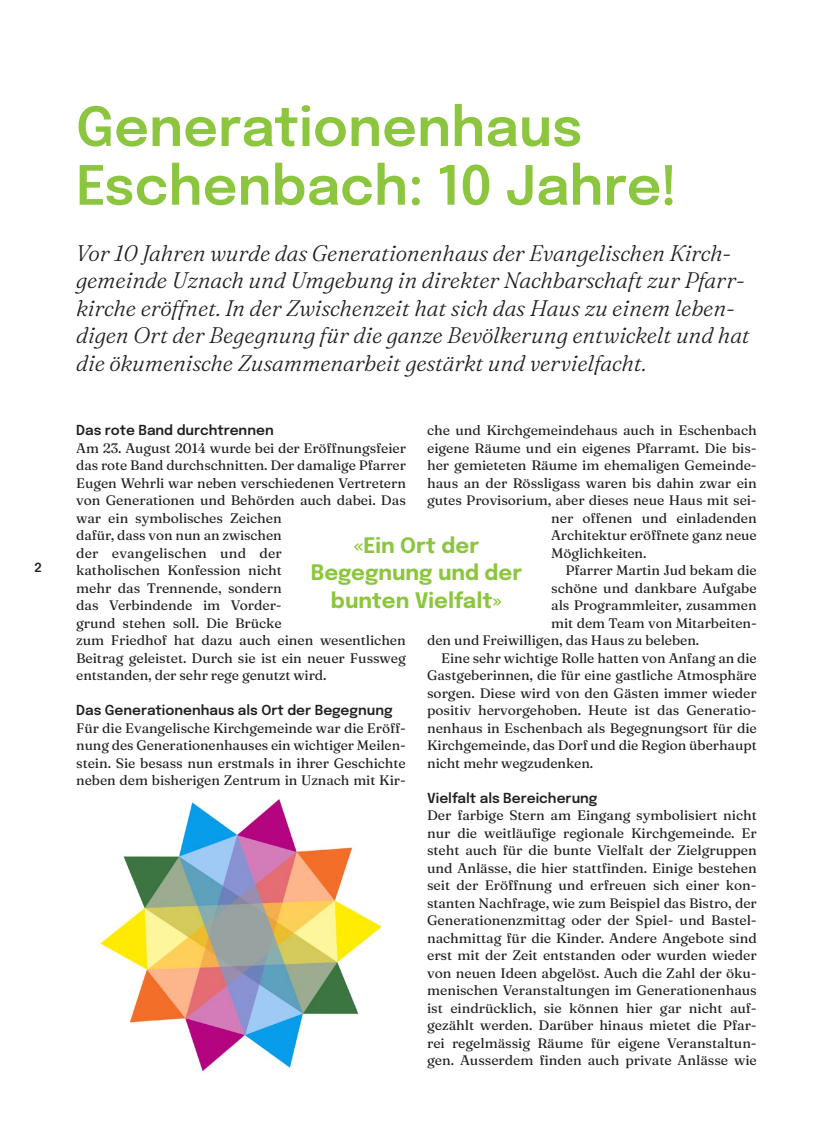
<style>
.page{position:relative;width:833px;height:1134px;background:#fff}
.page>*{position:absolute;margin:0;border:0;box-sizing:border-box;transform-origin:0 0}
.t1{font:600 53.75px/58.8px "Epilogue";color:#8bc63e}
.t2{font:italic 300 22.5px/27.5px "Fraunces 9 pt";letter-spacing:-.005em;color:#231f20}
.t3{font:700 21.25px/27.5px "Epilogue";color:#8bc63e;text-align:center}
.t4{font:13.75px/17.5px "Fraunces 9 pt";letter-spacing:-.005em;color:#231f20;text-align:justify}
.t5{font:600 13.75px "Epilogue";color:#231f20}
.t6{font:600 12.5px "Epilogue";color:#231f20}
</style>
<div class="page">
<img style="left:100px;top:799px;width:282px;height:273px">
<p class="t6" style="left:34px;top:558px;width:9px">2</p>
<h1 class="t1" style="left:76px;top:94px;width:603px">Generationenhaus<br>Eschenbach: 10 Jahre!</h1>
<p class="t2" style="left:76px;top:237px;width:675px">Vor 10 Jahren wurde das Generationenhaus der Evangelischen Kirch&shy;gemeinde Uznach und Umgebung in direkter Nachbarschaft zur Pfarr&shy;kirche eröffnet. In der Zwischenzeit hat sich das Haus zu einem leben&shy;digen Ort der Begegnung für die ganze Bevölkerung entwickelt und hat die ökumenische Zusammenarbeit gestärkt und vervielfacht.</p>
<p class="t5" style="left:76px;top:421px;width:199px">Das rote Band durchtrennen</p>
<p class="t4" style="left:76px;top:438px;width:331px;text-align:left">Am 23. August 2014 wurde bei der Eröffnungsfeier das rote Band durchschnitten. Der damalige Pfarrer Eugen Wehrli war neben verschiedenen Vertretern von Generationen und Behörden auch dabei. Das war ein symbolisches Zeichen<br>dafür, dass von nun an zwischen<br>der evangelischen und der<br>katholischen Konfession nicht<br>mehr das Trennende, sondern<br>das Verbindende im Vorder-<br>grund stehen soll. Die Brücke<br>zum Friedhof hat dazu auch einen wesentlichen Beitrag geleistet. Durch sie ist ein neuer Fussweg entstanden, der sehr rege genutzt wird.</p>
<p class="t5" style="left:76px;top:701px;width:318px">Das Generationenhaus als Ort der Begegnung</p>
<p class="t4" style="left:76px;top:718px;width:331px">Für die Evangelische Kirchgemeinde war die Eröff&shy;nung des Generationenhauses ein wichtiger Meilen&shy;stein. Sie besass nun erstmals in ihrer Geschichte neben dem bisherigen Zentrum in Uznach mit Kir-</p>
<p class="t4" style="left:427px;top:421px;width:331px">che und Kirchgemeindehaus auch in Eschenbach</p>
<p class="t4" style="left:427px;top:438px;width:331px">eigene Räume und ein eigenes Pfarramt. Die bis-</p>
<p class="t4" style="left:427px;top:456px;width:331px">her gemieteten Räume im ehemaligen Gemeinde-</p>
<p class="t4" style="left:427px;top:473px;width:331px">haus an der Rössligass waren bis dahin zwar ein</p>
<p class="t4" style="left:427px;top:491px;width:331px">gutes Provisorium, aber dieses neue Haus mit sei-</p>
<p class="t4" style="left:551px;top:508px;width:207px">ner offenen und einladenden</p>
<p class="t4" style="left:551px;top:526px;width:207px">Architektur eröffnete ganz neue</p>
<p class="t4" style="left:551px;top:543px;width:97px">Möglichkeiten.</p>
<p class="t4" style="left:565px;top:561px;width:193px">Pfarrer Martin Jud bekam die</p>
<p class="t4" style="left:551px;top:578px;width:207px">schöne und dankbare Aufgabe</p>
<p class="t4" style="left:551px;top:596px;width:207px">als Programmleiter, zusammen</p>
<p class="t4" style="left:551px;top:613px;width:207px">mit dem Team von Mitarbeiten-</p>
<p class="t4" style="left:427px;top:631px;width:274px">den und Freiwilligen, das Haus zu beleben.</p>
<p class="t4" style="left:441px;top:648px;width:317px">Eine sehr wichtige Rolle hatten von Anfang an die</p>
<p class="t4" style="left:427px;top:666px;width:331px">Gastgeberinnen, die für eine gastliche Atmosphäre</p>
<p class="t4" style="left:427px;top:683px;width:331px">sorgen. Diese wird von den Gästen immer wieder</p>
<p class="t4" style="left:427px;top:701px;width:331px">positiv hervorgehoben. Heute ist das Generatio-</p>
<p class="t4" style="left:427px;top:718px;width:331px">nenhaus in Eschenbach als Begegnungsort für die</p>
<p class="t4" style="left:427px;top:736px;width:331px">Kirchgemeinde, das Dorf und die Region überhaupt</p>
<p class="t4" style="left:427px;top:753px;width:168px">nicht mehr wegzudenken.</p>
<p class="t5" style="left:427px;top:788px;width:172px">Vielfalt als Bereicherung</p>
<p class="t4" style="left:427px;top:806px;width:331px">Der farbige Stern am Eingang symbolisiert nicht nur die weitläufige regionale Kirchgemeinde. Er steht auch für die bunte Vielfalt der Zielgruppen und Anlässe, die hier stattfinden. Einige bestehen seit der Eröffnung und erfreuen sich einer kon&shy;stanten Nachfrage, wie zum Beispiel das Bistro, der Generationenzmittag oder der Spiel- und Bastel&shy;nachmittag für die Kinder. Andere Angebote sind erst mit der Zeit entstanden oder wurden wieder von neuen Ideen abgelöst. Auch die Zahl der öku&shy;menischen Veranstaltungen im Generationenhaus ist eindrücklich, sie können hier gar nicht auf&shy;gezählt werden. Darüber hinaus mietet die Pfar&shy;rei regelmässig Räume für eigene Veranstaltun&shy;gen. Ausserdem finden auch private Anlässe wie</p>
<h3 class="t3" style="left:311px;top:530px;width:213px">«Ein Ort der<br>Begegnung und der bunten Vielfalt»</h3>
</div>
